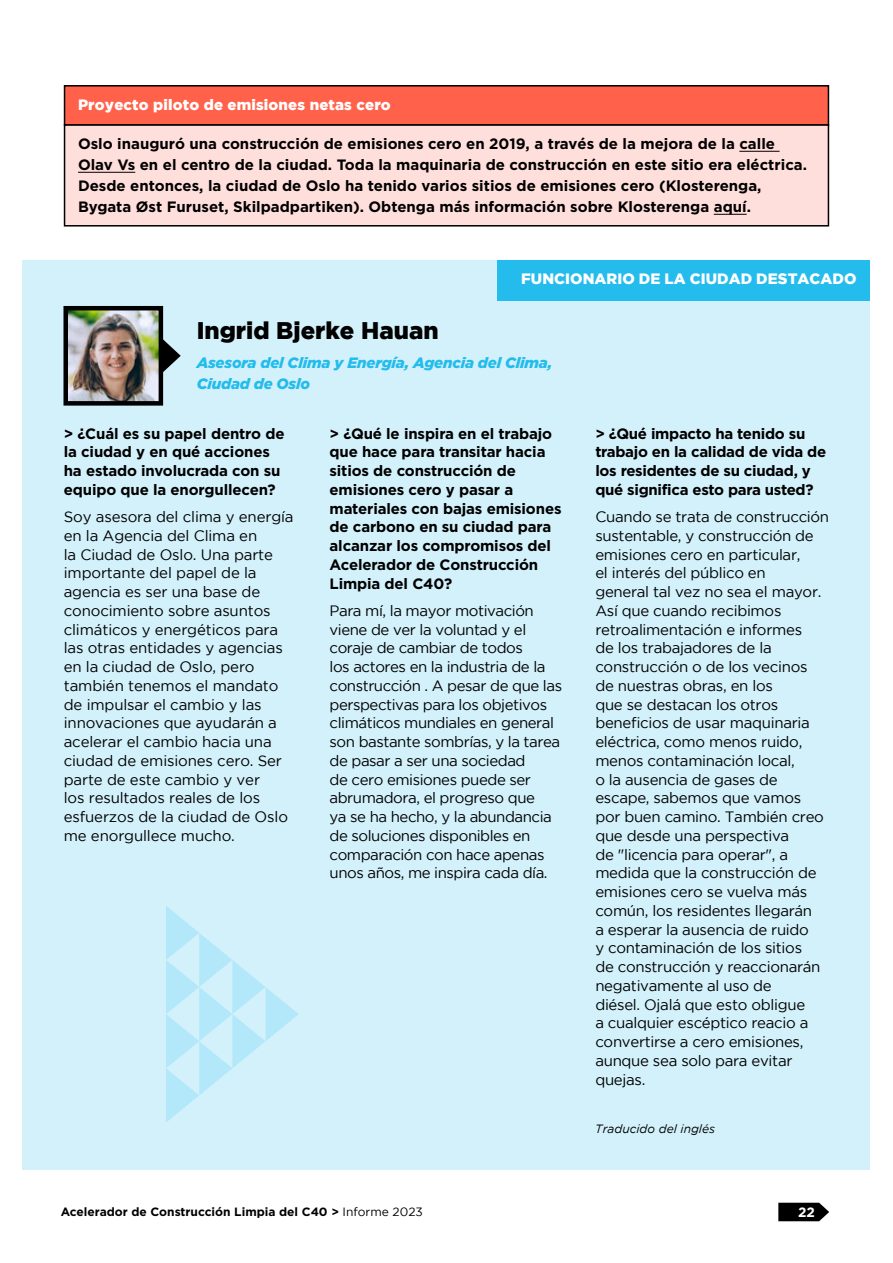
<style>
.page{position:relative;width:893px;height:1263px;background:#fff}
.page>*{position:absolute;margin:0;border:0;box-sizing:border-box;transform-origin:0 0}
.t1{font:900 24px "Gotham";color:#000}
.t2{font:15px/18.8px "Gotham";letter-spacing:-.02em;color:#000}
.t3{font:700 15px/18.8px "Gotham";letter-spacing:-.01em;color:#000}
.t4{font:900 15px "Gotham";letter-spacing:.01em;color:#fff}
.t5{font:italic 900 15px/21px "Gotham";letter-spacing:-.01em;color:#23bced}
.t6{font:700 13.5px "Gotham";color:#fff}
.t7{font:700 12px "Gotham";color:#000}
.t8{font:italic 12px "Gotham";color:#000}
.s1{font-weight:400}
</style>
<div class="page">
<div style="left:22px;top:260px;width:847px;height:910px;background:#d3f1fb"></div>
<img style="left:68px;top:311px;width:90px;height:90px">
<div style="left:63px;top:306px;width:100px;height:100px;border:4px solid #000"></div>
<svg style="left:163px;top:339px;width:18px;height:34px"></svg>
<svg style="left:166px;top:906px;width:132px;height:216px"></svg>
<div style="left:497px;top:260px;width:372px;height:41px;background:#23bced"></div>
<div style="left:65px;top:125px;width:763px;height:101px;background:#ffdfdb"></div>
<hr style="left:739px;top:151px;width:41px;height:1px;background:#000">
<hr style="left:78px;top:172px;width:57px;height:1px;background:#000">
<hr style="left:714px;top:214px;width:33px;height:1px;background:#000">
<div style="left:64px;top:124px;width:765px;height:103px;border:2px solid #000"></div>
<div style="left:65px;top:86px;width:763px;height:39px;background:#ff614a"></div>
<div style="left:64px;top:85px;width:765px;height:41px;border:2px solid #000"></div>
<svg style="left:778px;top:1203px;width:51px;height:18px"></svg>
<p class="t4" style="left:78px;top:96px;width:314px">Proyecto piloto de emisiones netas cero</p>
<p class="t3" style="left:78px;top:133px;width:730px;line-height:21px">Oslo inauguró una construcción de emisiones cero en 2019, a través de la mejora de la calle Olav Vs en el centro de la ciudad. Toda la maquinaria de construcción en este sitio era eléctrica.<br>Desde entonces, la ciudad de Oslo ha tenido varios sitios de emisiones cero (Klosterenga, Bygata Øst Furuset, Skilpadpartiken). Obtenga más información sobre Klosterenga aquí.</p>
<p class="t4" style="left:521px;top:270px;width:337px">FUNCIONARIO DE LA CIUDAD DESTACADO</p>
<h1 class="t1" style="left:197px;top:317px;width:243px">Ingrid Bjerke Hauan</h1>
<p class="t5" style="left:197px;top:351px;width:357px">Asesora del Clima y Energía, Agencia del Clima,<br>Ciudad de Oslo</p>
<p class="t3" style="left:64px;top:423px;width:222px">&gt; ¿Cuál es su papel dentro de la ciudad y en qué acciones ha estado involucrada con su equipo que la enorgullecen?</p>
<p class="t2" style="left:64px;top:507px;width:231px">Soy asesora del clima y energía en la Agencia del Clima en<br>la Ciudad de Oslo. Una parte importante del papel de la agencia es ser una base de conocimiento sobre asuntos climáticos y energéticos para las otras entidades y agencias en la ciudad de Oslo, pero también tenemos el mandato de impulsar el cambio y las innovaciones que ayudarán a acelerar el cambio hacia una ciudad de emisiones cero. Ser parte de este cambio y ver<br>los resultados reales de los esfuerzos de la ciudad de Oslo me enorgullece mucho.</p>
<p class="t3" style="left:330px;top:423px;width:233px">&gt; ¿Qué le inspira en el trabajo que hace para transitar hacia sitios de construcción de emisiones cero y pasar a materiales con bajas emisiones de carbono en su ciudad para alcanzar los compromisos del<br>Acelerador de Construcción<br>Limpia del C40?</p>
<p class="t2" style="left:330px;top:601px;width:234px">Para mí, la mayor motivación viene de ver la voluntad y el coraje de cambiar de todos<br>los actores en la industria de la construcción . A pesar de que las perspectivas para los objetivos climáticos mundiales en general son bastante sombrías, y la tarea de pasar a ser una sociedad<br>de cero emisiones puede ser abrumadora, el progreso que<br>ya se ha hecho, y la abundancia de soluciones disponibles en comparación con hace apenas unos años, me inspira cada día.</p>
<p class="t3" style="left:595px;top:423px;width:232px">&gt; ¿Qué impacto ha tenido su trabajo en la calidad de vida de los residentes de su ciudad, y qué significa esto para usted?</p>
<p class="t2" style="left:595px;top:507px;width:235px">Cuando se trata de construcción sustentable, y construcción de emisiones cero en particular,<br>el interés del público en<br>general tal vez no sea el mayor.<br>Así que cuando recibimos retroalimentación e informes<br>de los trabajadores de la construcción o de los vecinos de nuestras obras, en los<br>que se destacan los otros beneficios de usar maquinaria eléctrica, como menos ruido, menos contaminación local,<br>o la ausencia de gases de escape, sabemos que vamos por buen camino. También creo que desde una perspectiva<br>de "licencia para operar", a medida que la construcción de emisiones cero se vuelva más común, los residentes llegarán<br>a esperar la ausencia de ruido<br>y contaminación de los sitios<br>de construcción y reaccionarán negativamente al uso de<br>diésel. Ojalá que esto obligue<br>a cualquier escéptico reacio a convertirse a cero emisiones, aunque sea solo para evitar quejas.</p>
<p class="t8" style="left:595px;top:1122px;width:121px">Traducido del inglés</p>
<p class="t7" style="left:61px;top:1205px;width:364px">Acelerador de Construcción Limpia del C40 &gt; <span class="s1">Informe 2023</span></p>
<p class="t6" style="left:798px;top:1204px;width:18px">22</p>
</div>
